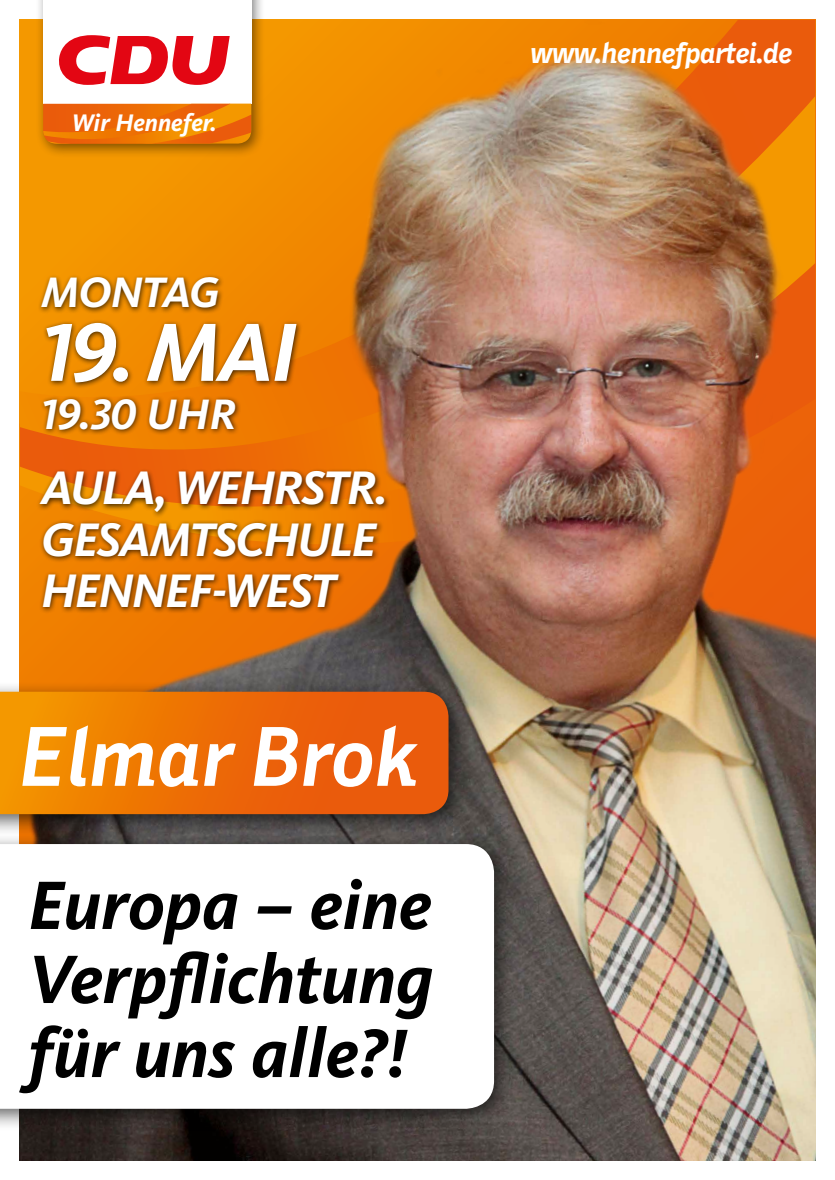
<style>
.page{position:relative;width:835px;height:1180px;background:#fff}
.page>*{position:absolute;margin:0;border:0;box-sizing:border-box;transform-origin:0 0}
.t1{font:85.43px "Kievit Bold SC Italic";color:#fff}
.t2{font:italic 700 84.31px "CDU Skopex";letter-spacing:-.02em;color:#fff}
.t3{font:italic 700 70.84px/74px "Kievit";color:#000;text-align:justify}
.t4{font:italic 700 48.76px/51.1px "Kievit";letter-spacing:-.04em;color:#fff}
.t5{font:44.1px "Kievit Bold SC Italic";color:#fff}
.t6{font:italic 700 44.1px "Kievit";letter-spacing:-.03em;color:#fff}
.t7{font:italic 700 29.89px "CDU Skopex";letter-spacing:-.04em;color:#fff}
.t8{font:italic 700 24.82px "Kievit";color:#fff}
.s1{font-family:"Kievit";font-weight:700;font-style:italic}
</style>
<div class="page">
<img style="left:20px;top:20px;width:795px;height:1140px">
<div style="left:0;top:680px;width:470px;height:156px;background:#000;opacity:.6"></div>
<svg style="left:0;top:692px;width:448px;height:122px;background:#ec6f06"></svg>
<div style="left:0;top:833px;width:516px;height:298px;background:#000;opacity:.6"></div>
<svg style="left:0;top:844px;width:494px;height:264px"></svg>
<div style="left:36px;top:274px;width:355px;height:340px;background:#000;opacity:.75"></div>
<div style="left:36px;top:0;width:230px;height:158px;background:#000;opacity:.5"></div>
<div style="left:43px;top:0;width:208px;height:104px;background:#fff"></div>
<svg style="left:43px;top:104px;width:208px;height:45px;background:#e56f05"></svg>
<svg style="left:59px;top:35px;width:171px;height:50px"></svg>
<p class="t8" style="left:72px;top:108px;width:146px">Wir Hennefer.</p>
<p class="t6" style="left:41px;top:266px;width:180px">MONTAG</p>
<p class="t1" style="left:41px;top:301px;width:258px">19. MAI</p>
<p class="t5" style="left:41px;top:387px;width:197px">19.30 <span class="s1">UHR</span></p>
<p class="t4" style="left:41px;top:462px;width:348px">AULA, WEHRSTR.<br>GESAMTSCHULE<br>HENNEF-WEST</p>
<p class="t2" style="left:19px;top:707px;width:403px">Elmar Brok</p>
<p class="t3" style="left:28px;top:868px;width:406px">Europa – eine Verpflichtung für uns alle?!</p>
<p class="t7" style="left:530px;top:35px;width:264px">www.hennefpartei.de</p>
</div>
